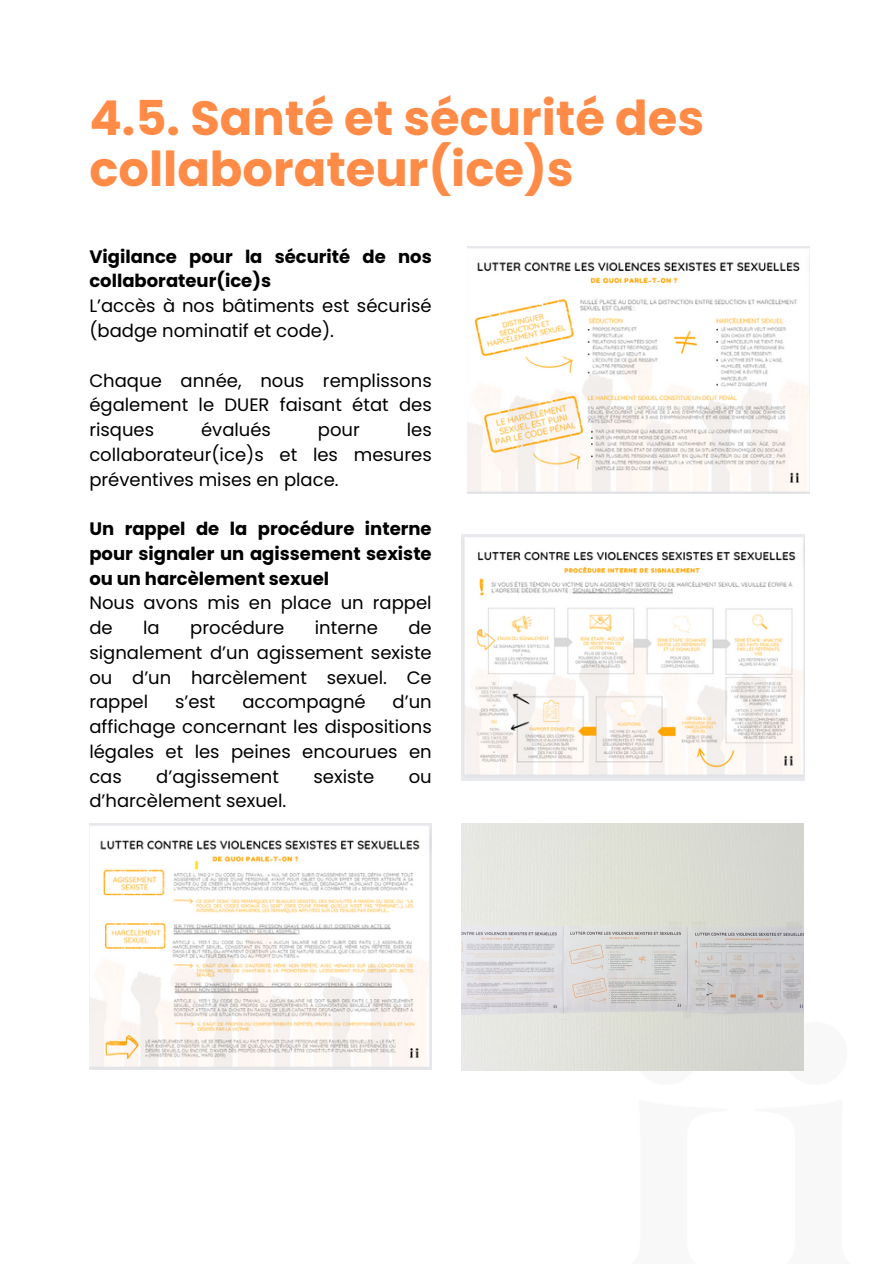
<style>
.page{position:relative;width:894px;height:1264px;background:#fff}
.page>*{position:absolute;margin:0;border:0;box-sizing:border-box;transform-origin:0 0}
.t1{font:700 48px/51.8px "Poppins";color:#ff8b47}
.t2{font:18px/24.8px "Poppins";color:#000;text-align:justify}
.t3{font:700 18px/24.8px "Poppins";color:#000}
</style>
<div class="page">
<img style="left:89px;top:823px;width:342px;height:246px">
<img style="left:467px;top:246px;width:342px;height:247px">
<img style="left:462px;top:534px;width:342px;height:246px">
<img style="left:461px;top:823px;width:342px;height:247px">
<h1 class="t1" style="left:89px;top:92px;width:616px">4.5. Santé et sécurité des collaborateur(ice)s</h1>
<p class="t3" style="left:89px;top:244px;width:344px">Vigilance pour la sécurité de nos collaborateur(ice)s</p>
<p class="t2" style="left:89px;top:293px;width:344px">L’accès à nos bâtiments est sécurisé (badge nominatif et code).</p>
<p class="t2" style="left:89px;top:368px;width:344px">Chaque année, nous remplissons également le DUER faisant état des risques</p>
<p class="t2" style="left:201px;top:417px;width:71px">évalués</p>
<p class="t2" style="left:318px;top:417px;width:43px">pour</p>
<p class="t2" style="left:89px;top:417px;width:344px;text-indent:317px">les collaborateur(ice)s et les mesures préventives mises en place.</p>
<p class="t3" style="left:89px;top:516px;width:344px;text-align:justify">Un rappel de la procédure interne pour signaler un agissement sexiste ou un harcèlement sexuel</p>
<p class="t2" style="left:89px;top:590px;width:344px">Nous avons mis en place un rappel de</p>
<p class="t2" style="left:143px;top:615px;width:18px">la</p>
<p class="t2" style="left:190px;top:615px;width:96px">procédure</p>
<p class="t2" style="left:315px;top:615px;width:65px">interne</p>
<p class="t2" style="left:89px;top:615px;width:344px;text-indent:319px">de signalement d’un agissement sexiste ou d’un harcèlement sexuel. Ce rappel</p>
<p class="t2" style="left:175px;top:689px;width:42px">s’est</p>
<p class="t2" style="left:242px;top:689px;width:125px">accompagné</p>
<p class="t2" style="left:89px;top:689px;width:344px;text-indent:303px">d’un affichage concernant les dispositions légales et les peines encourues en cas</p>
<p class="t2" style="left:156px;top:764px;width:124px">d’agissement</p>
<p class="t2" style="left:313px;top:764px;width:62px">sexiste</p>
<p class="t2" style="left:408px;top:764px;width:25px">ou</p>
<p class="t2" style="left:89px;top:788px;width:198px">d’harcèlement sexuel.</p>
</div>
